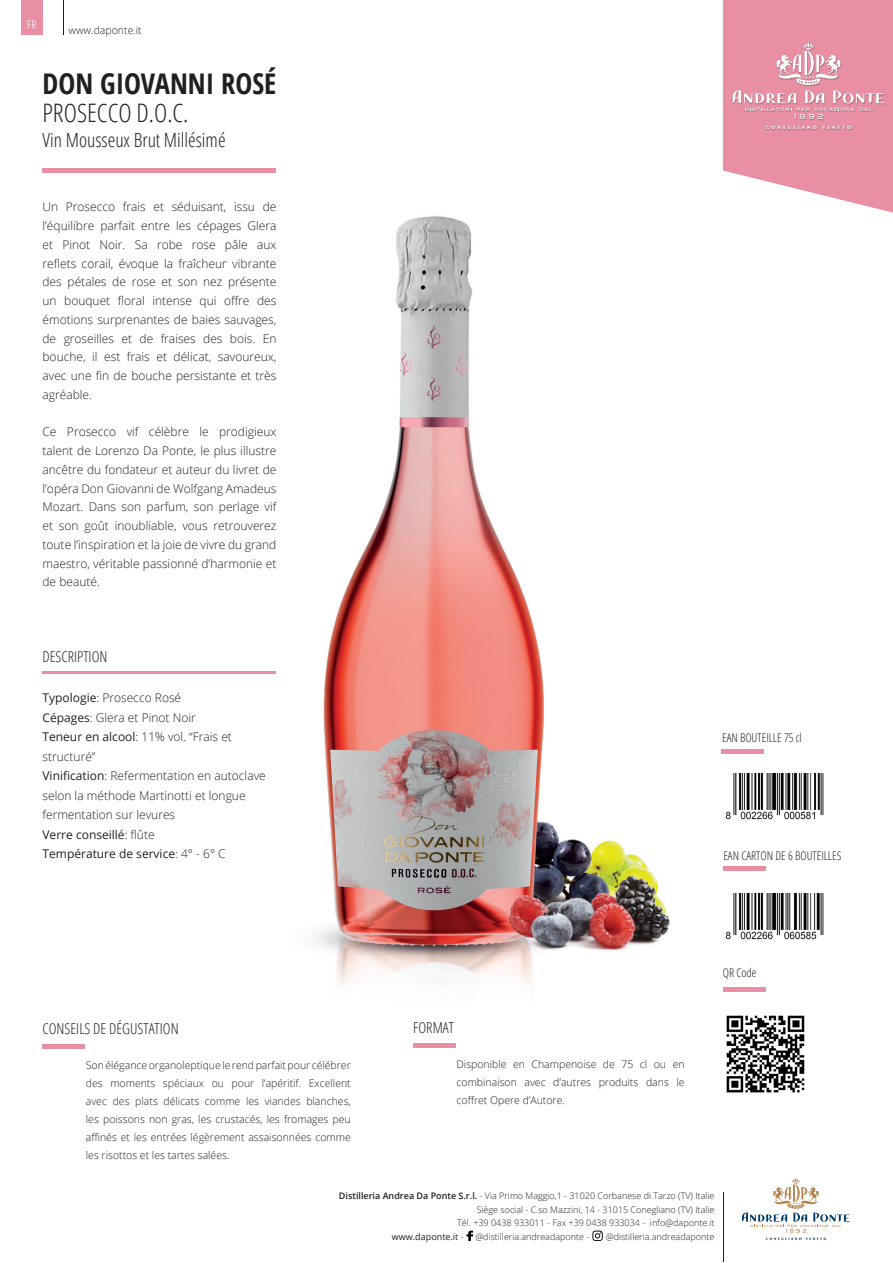
<style>
.page{position:relative;width:893px;height:1263px;background:#fff}
.page>*{position:absolute;margin:0;border:0;box-sizing:border-box;transform-origin:0 0}
.descrizione-generale{font:700 condensed 28.5px "Open Sans";color:#231f20}
.descrizione-generale-2{font:300 condensed 25.5px "Open Sans";color:#231f20}
.descrizione-generale-3{font:300 condensed 19.5px "Open Sans";color:#231f20}
.t1{font:300 condensed 15px "Open Sans";color:#231f20}
.descrizione-generale-4{font:300 12px/18.8px "Open Sans";color:#231f20;text-align:justify}
.Stile_di_paragrafo_1{font:300 12px/19.5px "Open Sans";color:#231f20}
.Stile_di_paragrafo_1-2{font:12px "Open Sans";color:#231f20}
.t2{font:300 condensed 12px "Open Sans";color:#231f20}
.descrizione-generale-5{font:300 condensed 12px "Open Sans";color:#fff}
.descrizione-generale-6{font:300 10.5px/18px "Open Sans";color:#231f20;text-align:justify}
.pie_di_pagina{font:300 9px "Open Sans";color:#231f20}
.pie_di_pagina-2{font:9px "Open Sans";color:#231f20}
.s1{font-weight:400}
.s2{font-weight:300}
.s3{font-weight:600}
</style>
<div class="page">
<img style="left:312px;top:215px;width:358px;height:770px">
<hr style="left:43px;top:168px;width:233px;height:4px;background:#e98fa4">
<hr style="left:43px;top:671px;width:233px;height:2px;background:#e98fa4">
<hr style="left:64px;top:0;width:1px;height:34px;background:#231f20">
<svg style="left:723px;top:0;width:170px;height:213px;background:#ea9eb0"></svg>
<hr style="left:723px;top:1192px;width:1px;height:70px;background:#231f20">
<svg style="left:742px;top:1177px;width:108px;height:63px"></svg>
<svg style="left:466px;top:1230px;width:7px;height:11px"></svg>
<svg style="left:592px;top:1230px;width:11px;height:11px"></svg>
<hr style="left:723px;top:866px;width:43px;height:4px;background:#e98fa4">
<hr style="left:721px;top:749px;width:42px;height:4px;background:#e98fa4">
<hr style="left:723px;top:988px;width:42px;height:4px;background:#e98fa4">
<img style="left:725px;top:774px;width:99px;height:46px">
<img style="left:725px;top:893px;width:99px;height:47px">
<hr style="left:43px;top:1044px;width:42px;height:4px;background:#e98fa4">
<hr style="left:413px;top:1043px;width:43px;height:4px;background:#e98fa4">
<img style="left:726px;top:1015px;width:79px;height:78px">
<div style="left:21px;top:0;width:22px;height:34px;background:#e98fa4"></div>
<p class="descrizione-generale-5" style="left:27px;top:17px;width:11px">FR</p>
<p class="descrizione-generale-6" style="left:68px;top:21px;width:75px">www.daponte.it</p>
<p class="descrizione-generale" style="left:43px;top:64px;width:235px">DON GIOVANNI ROSÉ</p>
<p class="descrizione-generale-2" style="left:43px;top:95px;width:148px">PROSECCO D.O.C.</p>
<p class="descrizione-generale-3" style="left:43px;top:127px;width:185px">Vin Mousseux Brut Millésimé</p>
<p class="descrizione-generale-4" style="left:43px;top:197px;width:235px">Un Prosecco frais et séduisant, issu de l’équilibre parfait entre les cépages Glera et Pinot Noir. Sa robe rose pâle aux reflets corail, évoque la fraîcheur vibrante des pétales de rose et son nez présente un bouquet floral intense qui offre des émotions surprenantes de baies sauvages, de groseilles et de fraises des bois. En bouche, il est frais et délicat, savoureux, avec une fin de bouche persistante et très agréable.</p>
<p class="descrizione-generale-4" style="left:43px;top:422px;width:235px">Ce Prosecco vif célèbre le prodigieux talent de Lorenzo Da Ponte, le plus illustre ancêtre du fondateur et auteur du livret de l’opéra Don Giovanni de Wolfgang Amadeus Mozart. Dans son parfum, son perlage vif et son goût inoubliable, vous retrouverez toute l’inspiration et la joie de vivre du grand maestro, véritable passionné d’harmonie et de beauté.</p>
<p class="t1" style="left:43px;top:647px;width:66px">DESCRIPTION</p>
<p class="Stile_di_paragrafo_1" style="left:43px;top:688px;width:140px"><span class="s1">Typologie</span>: Prosecco Rosé</p>
<p class="Stile_di_paragrafo_1" style="left:43px;top:707px;width:155px"><span class="s1">Cépages</span>: Glera et Pinot Noir</p>
<p class="Stile_di_paragrafo_1" style="left:43px;top:727px;width:191px"><span class="s1">Teneur en alcool</span>: 11% vol. “Frais et structuré”</p>
<p class="Stile_di_paragrafo_1" style="left:43px;top:766px;width:225px"><span class="s1">Vinification</span>: Refermentation en autoclave selon la méthode Martinotti et longue fermentation sur levures</p>
<p class="Stile_di_paragrafo_1-2" style="left:43px;top:826px;width:114px">Verre conseillé<span class="s2">: flûte</span></p>
<p class="Stile_di_paragrafo_1-2" style="left:43px;top:845px;width:185px">Température de service<span class="s2">: 4° - 6° C</span></p>
<p class="t2" style="left:722px;top:729px;width:81px">EAN BOUTEILLE 75 cl</p>
<p class="t2" style="left:723px;top:847px;width:120px">EAN CARTON DE 6 BOUTEILLES</p>
<p class="t2" style="left:723px;top:965px;width:35px">QR Code</p>
<p class="t1" style="left:43px;top:1018px;width:138px">CONSEILS DE DÉGUSTATION</p>
<p class="descrizione-generale-6" style="left:86px;top:1056px;width:266px">Son élégance organoleptique le rend parfait pour célébrer des moments spéciaux ou pour l’apéritif. Excellent avec des plats délicats comme les viandes blanches, les poissons non gras, les crustacés, les fromages peu affinés et les entrées légèrement assaisonnées comme les risottos et les tartes salées.</p>
<p class="t1" style="left:413px;top:1017px;width:42px">FORMAT</p>
<p class="descrizione-generale-6" style="left:457px;top:1055px;width:230px">Disponible en Champenoise de 75 cl ou en combinaison avec d’autres produits dans le coffret Opere d’Autore.</p>
<p class="pie_di_pagina" style="left:339px;top:1190px;width:377px"><span class="s3">Distilleria Andrea Da Ponte S.r.l.</span> - Via Primo Maggio,1 - 31020 Corbanese di Tarzo (TV) Italie</p>
<p class="pie_di_pagina" style="left:477px;top:1203px;width:239px">Siège social - C.so Mazzini, 14 - 31015 Conegliano (TV) Italie</p>
<p class="pie_di_pagina" style="left:457px;top:1217px;width:259px">Tél. +39 0438 933011 - Fax +39 0438 933034 - info@daponte.it</p>
<p class="pie_di_pagina-2" style="left:392px;top:1230px;width:73px">www.daponte.it <span class="s2">-</span></p>
<p class="pie_di_pagina" style="left:475px;top:1230px;width:115px">@distilleria.andreadaponte -</p>
<p class="pie_di_pagina" style="left:606px;top:1230px;width:110px">@distilleria.andreadaponte</p>
</div>
